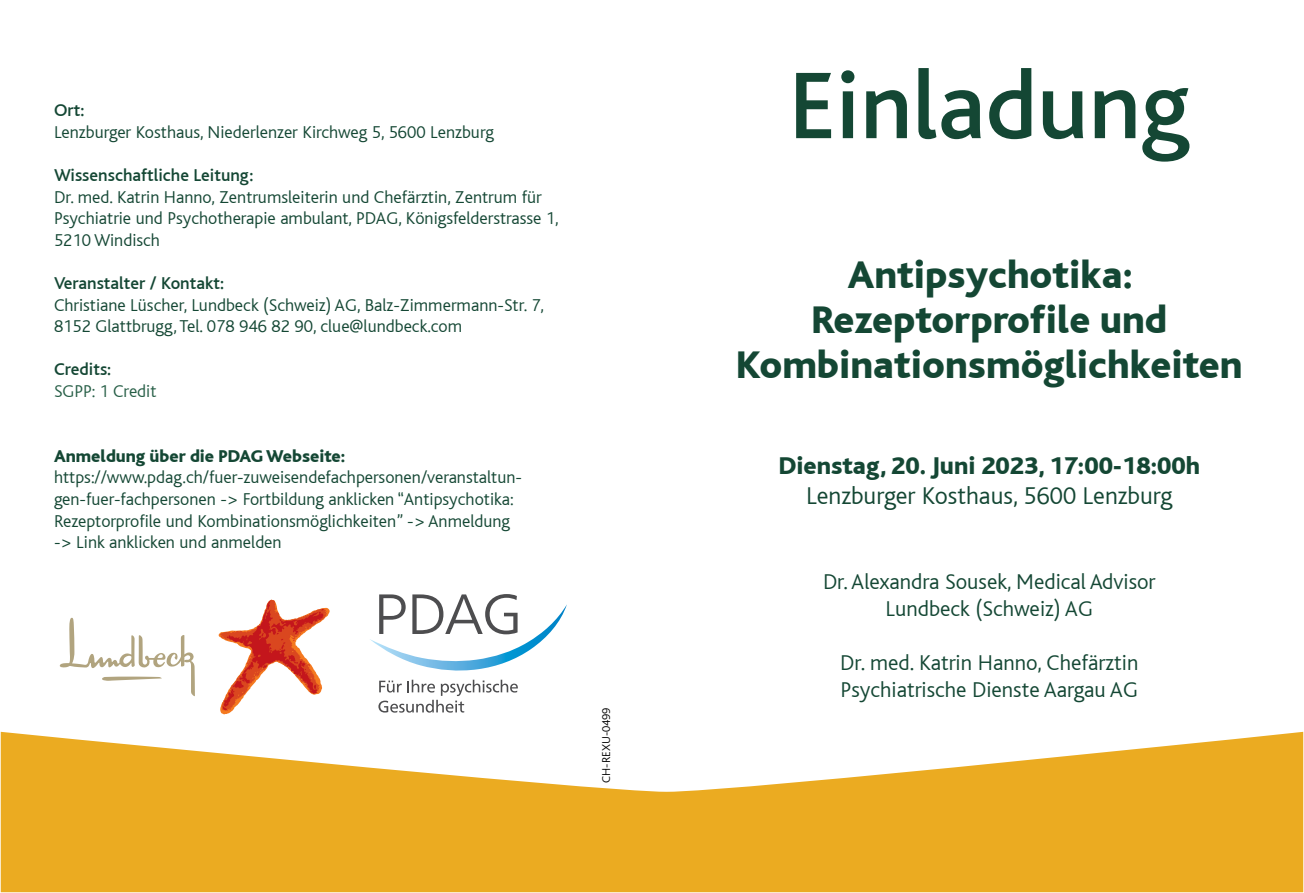
<style>
.page{position:relative;width:1304px;height:893px;background:#fff}
.page>*{position:absolute;margin:0;border:0;box-sizing:border-box;transform-origin:0 0}
.t1{font:500 99px "Bliss";color:#144734}
.t2{font:800 40.5px/45px "Bliss";color:#144734;text-align:center}
.t3{font:800 25.5px "Bliss";color:#144734}
.t4{font:300 25.5px "Bliss";color:#144734}
.t5{font:300 22.5px/27px "Bliss";color:#144734;text-align:center}
.t6{font:300 18px/21.6px "Bliss";color:#144734}
.t7{font:500 18px "Bliss";color:#144734}
.t8{font:800 18px "Bliss";color:#144734}
.t9{font:300 18px "Bliss";color:#265e46}
.t10{font:300 12px "Bliss";color:#000}
</style>
<div class="page">
<svg style="left:1px;top:732px;width:1302px;height:160px;fill:#ebab21"></svg>
<svg style="left:60px;top:618px;width:135px;height:78px"></svg>
<svg style="left:219px;top:600px;width:111px;height:114px"></svg>
<svg style="left:378px;top:680px;width:140px;height:33px"></svg>
<svg style="left:370px;top:594px;width:197px;height:77px"></svg>
<p class="t7" style="left:54px;top:101px;width:32px">Ort:</p>
<p class="t6" style="left:54px;top:121px;width:441px">Lenzburger Kosthaus, Niederlenzer Kirchweg 5, 5600 Lenzburg</p>
<p class="t7" style="left:54px;top:166px;width:201px">Wissenschaftliche Leitung:</p>
<p class="t6" style="left:54px;top:186px;width:506px">Dr. med. Katrin Hanno, Zentrumsleiterin und Chefärztin, Zentrum für<br>Psychiatrie und Psychotherapie ambulant, PDAG, Königsfelderstrasse 1,<br>5210 Windisch</p>
<p class="t7" style="left:54px;top:274px;width:172px">Veranstalter / Kontakt:</p>
<p class="t6" style="left:54px;top:294px;width:492px">Christiane Lüscher, Lundbeck (Schweiz) AG, Balz-Zimmermann-Str. 7,<br>8152 Glattbrugg, Tel. 078 946 82 90, clue@lundbeck.com</p>
<p class="t7" style="left:54px;top:360px;width:59px">Credits:</p>
<p class="t9" style="left:54px;top:382px;width:104px">SGPP: 1 Credit</p>
<p class="t8" style="left:54px;top:447px;width:293px">Anmeldung über die PDAG Webseite:</p>
<p class="t6" style="left:54px;top:467px;width:470px">https://www.pdag.ch/fuer-zuweisendefachpersonen/veranstaltun&shy;gen-fuer-fachpersonen -&gt; Fortbildung anklicken “Antipsychotika:<br>Rezeptorprofile und Kombinationsmöglichkeiten” -&gt; Anmeldung -&gt; Link anklicken und anmelden</p>
<p class="t10" style="left:600px;top:783px;width:77px;rotate:-90deg">CH-REXU-0499</p>
<h1 class="t1" style="left:789px;top:54px;width:402px">Einladung</h1>
<h2 class="t2" style="left:736px;top:253px;width:508px">Antipsychotika:<br>Rezeptorprofile und<br>Kombinationsmöglichkeiten</h2>
<h3 class="t3" style="left:779px;top:452px;width:423px">Dienstag, 20. Juni 2023, 17:00-18:00h</h3>
<h3 class="t4" style="left:806px;top:482px;width:368px">Lenzburger Kosthaus, 5600 Lenzburg</h3>
<p class="t5" style="left:823px;top:568px;width:334px">Dr. Alexandra Sousek, Medical Advisor<br>Lundbeck (Schweiz) AG</p>
<p class="t5" style="left:840px;top:649px;width:300px;text-align:left">Dr. med. Katrin Hanno, Chefärztin<br>Psychiatrische Dienste Aargau AG</p>
</div>
